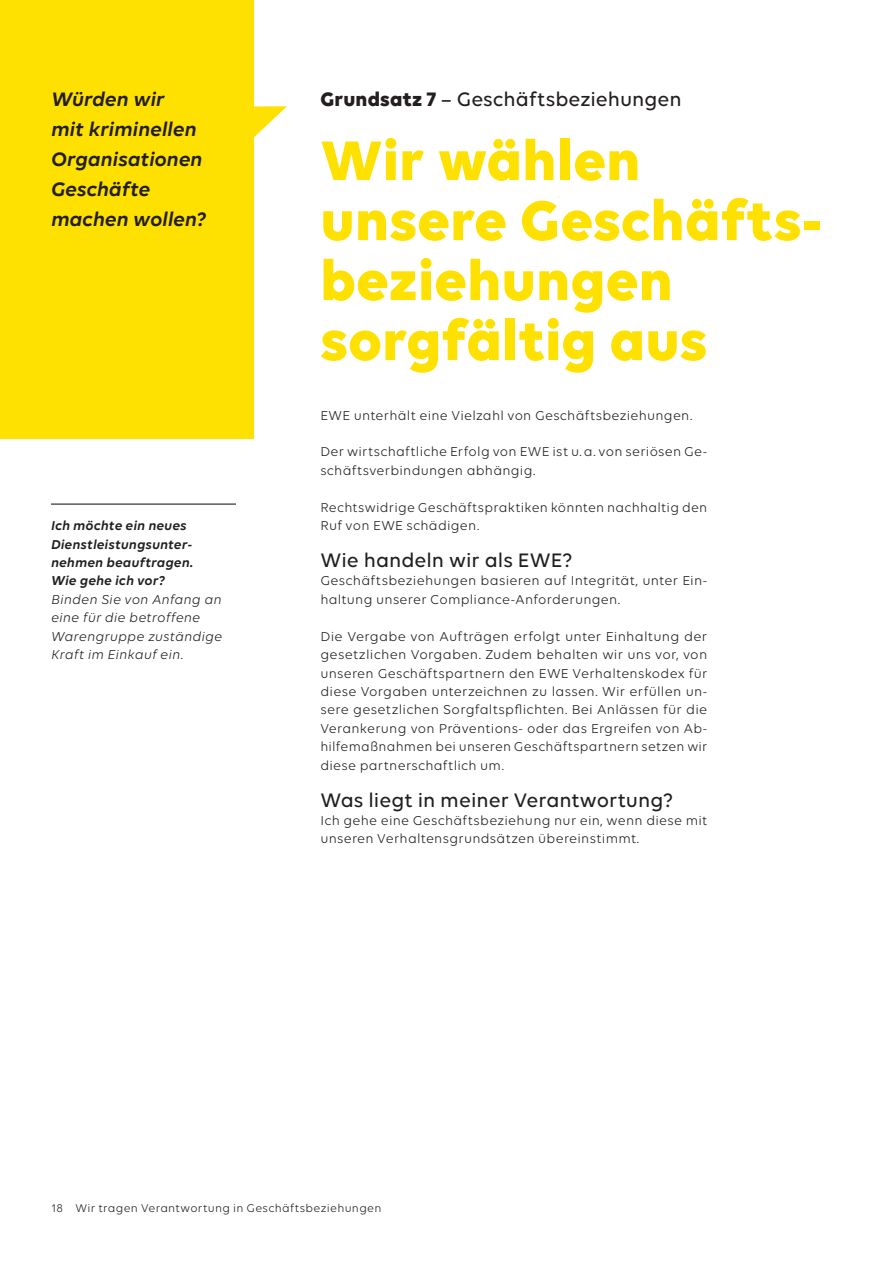
<style>
.page{position:relative;width:893px;height:1263px;background:#fff}
.page>*{position:absolute;margin:0;border:0;box-sizing:border-box;transform-origin:0 0}
.t1{font:700 60px/60px "Volte";letter-spacing:.005em;color:#ffe101}
.t2{font:500 21px "Volte";color:#231f20}
.t3{font:italic 600 21px/30px "Volte";letter-spacing:-.005em;color:#231f20}
.t4{font:13.8px/18.5px "Volte";letter-spacing:.02em;color:#231f20}
.t5{font:italic 13.8px/18.5px "Volte";letter-spacing:.015em;color:#231f20}
.t6{font:italic 600 13.8px/18.5px "Volte";letter-spacing:.015em;color:#231f20}
.t7{font:12px "Volte";letter-spacing:.025em;color:#231f20}
.s1{font-weight:700}
</style>
<div class="page">
<hr style="left:892px;top:0;width:1px;height:438px;background:#ffe101">
<div style="left:0;top:0;width:253px;height:438px;background:#ffe101"></div>
<svg style="left:253px;top:106px;width:34px;height:32px"></svg>
<hr style="left:51px;top:503px;width:185px;height:2px;background:#231f20">
<h2 class="t3" style="left:51px;top:84px;width:157px">Würden wir<br>mit kriminellen<br>Organisationen<br>Geschäfte machen wollen?</h2>
<p class="t6" style="left:51px;top:516px;width:144px">Ich möchte ein neues<br>Dienstleistungsunter&shy;nehmen beauftragen.<br>Wie gehe ich vor?</p>
<p class="t5" style="left:51px;top:590px;width:173px">Binden Sie von Anfang an eine für die betroffene<br>Warengruppe zuständige<br>Kraft im Einkauf ein.</p>
<h2 class="t2" style="left:320px;top:87px;width:363px"><span class="s1">Grundsatz 7</span> – Geschäftsbeziehungen</h2>
<h1 class="t1" style="left:320px;top:128px;width:503px">Wir wählen unsere Geschäfts&shy;beziehungen sorgfältig aus</h1>
<p class="t4" style="left:320px;top:406px;width:373px">EWE unterhält eine Vielzahl von Geschäftsbeziehungen.</p>
<p class="t4" style="left:320px;top:442px;width:388px">Der wirtschaftliche Erfolg von EWE ist u.a. von seriösen Ge&shy;schäftsverbindungen abhängig.</p>
<p class="t4" style="left:320px;top:498px;width:388px">Rechtswidrige Geschäftspraktiken könnten nachhaltig den<br>Ruf von EWE schädigen.</p>
<h2 class="t2" style="left:320px;top:548px;width:254px">Wie handeln wir als EWE?</h2>
<p class="t4" style="left:320px;top:571px;width:388px">Geschäftsbeziehungen basieren auf Integrität, unter Ein&shy;haltung unserer Compliance-Anforderungen.</p>
<p class="t4" style="left:320px;top:627px;width:388px;text-align:justify">Die Vergabe von Aufträgen erfolgt unter Einhaltung der gesetzlichen Vorgaben. Zudem behalten wir uns vor, von unseren Geschäftspartnern den EWE Verhaltenskodex für diese Vorgaben unterzeichnen zu lassen. Wir erfüllen un&shy;sere gesetzlichen Sorgfaltspflichten. Bei Anlässen für die Verankerung von Präventions- oder das Ergreifen von Ab&shy;hilfemaßnahmen bei unseren Geschäftspartnern setzen wir diese partnerschaftlich um.</p>
<h2 class="t2" style="left:320px;top:788px;width:354px">Was liegt in meiner Verantwortung?</h2>
<p class="t4" style="left:320px;top:811px;width:388px">Ich gehe eine Geschäftsbeziehung nur ein, wenn diese mit unseren Verhaltensgrundsätzen übereinstimmt.</p>
<p class="t7" style="left:51px;top:1201px;width:332px">18 Wir tragen Verantwortung in Geschäftsbeziehungen</p>
</div>
